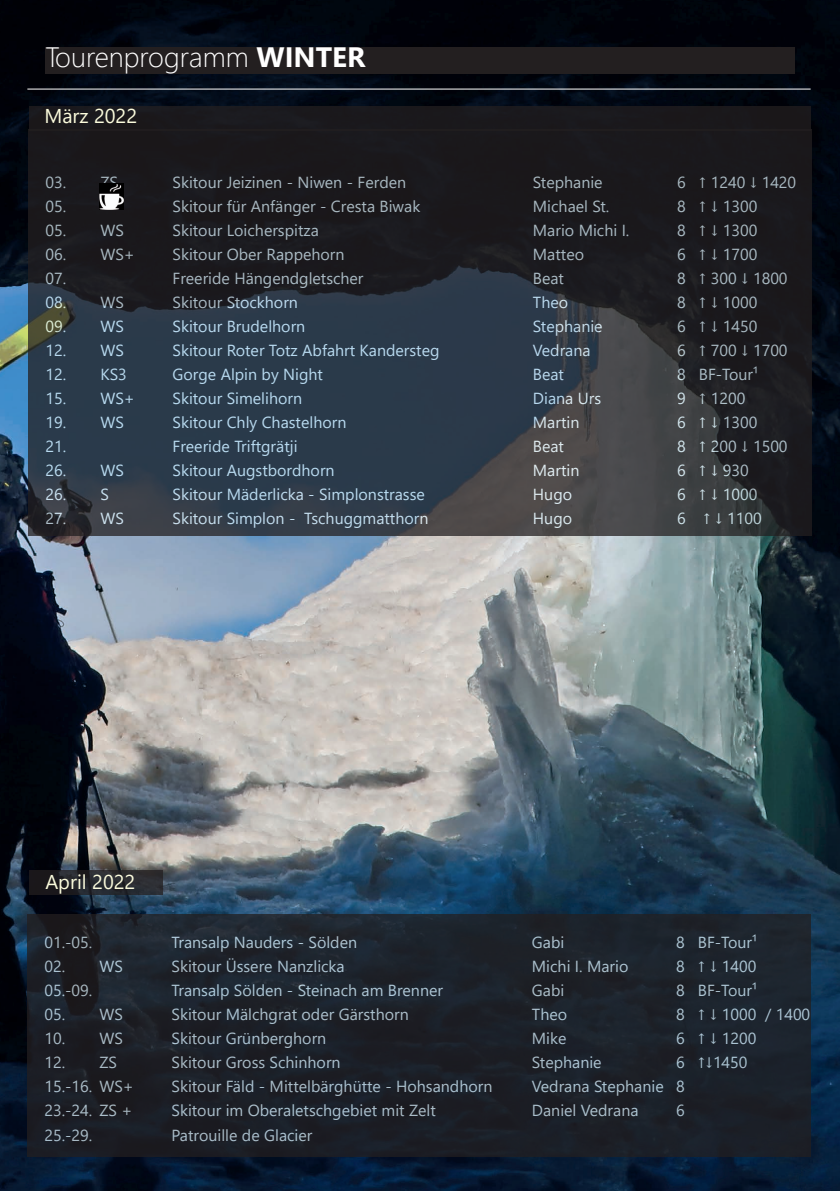
<style>
.page{position:relative;width:840px;height:1191px;background:#fff}
.page>*{position:absolute;margin:0;border:0;box-sizing:border-box;transform-origin:0 0}
.t1{font:300 28px "Segoe UI";color:#fff}
.t2{font:20px "Segoe UI";color:#fbfbdc}
.t3{font:16px "Segoe UI";color:#e1f4fc}
.s1{font-weight:700}
</style>
<div class="page">
<img style="left:0;top:0;width:839px;height:1191px">
<hr style="left:27px;top:89px;width:783px;height:1px;background:#fff">
<div style="left:45px;top:47px;width:749px;height:26px;background:#231f20"></div>
<div style="left:29px;top:106px;width:781px;height:24px;background:#1a181c"></div>
<svg style="left:28px;top:129px;width:783px;height:406px;background:#272b33"></svg>
<svg style="left:29px;top:870px;width:133px;height:25px;background:#242429"></svg>
<div style="left:27px;top:914px;width:783px;height:243px;background:#1c2028"></div>
<img style="left:99px;top:183px;width:25px;height:27px">
<p class="t1" style="left:45px;top:31px;width:321px">Tourenprogramm <span class="s1">WINTER</span></p>
<p class="t2" style="left:44px;top:97px;width:94px">März 2022</p>
<p class="t3" style="left:45px;top:167px;width:81px">03. ZS-</p>
<p class="t3" style="left:172px;top:167px;width:235px">Skitour Jeizinen - Niwen - Ferden</p>
<p class="t3" style="left:532px;top:167px;width:71px">Stephanie</p>
<p class="t3" style="left:676px;top:167px;width:121px">6 ↑ 1240 ↓ 1420</p>
<p class="t3" style="left:45px;top:191px;width:22px">05.</p>
<p class="t3" style="left:172px;top:191px;width:249px">Skitour für Anfänger - Cresta Biwak</p>
<p class="t3" style="left:532px;top:191px;width:78px">Michael St.</p>
<p class="t3" style="left:676px;top:191px;width:82px">8 ↑ ↓ 1300</p>
<p class="t3" style="left:45px;top:215px;width:80px">05. WS</p>
<p class="t3" style="left:172px;top:215px;width:148px">Skitour Loicherspitza</p>
<p class="t3" style="left:532px;top:215px;width:98px">Mario Michi I.</p>
<p class="t3" style="left:676px;top:215px;width:82px">8 ↑ ↓ 1300</p>
<p class="t3" style="left:45px;top:239px;width:91px">06. WS+</p>
<p class="t3" style="left:172px;top:239px;width:173px">Skitour Ober Rappehorn</p>
<p class="t3" style="left:532px;top:239px;width:53px">Matteo</p>
<p class="t3" style="left:676px;top:239px;width:82px">6 ↑ ↓ 1700</p>
<p class="t3" style="left:45px;top:263px;width:22px">07.</p>
<p class="t3" style="left:172px;top:263px;width:192px">Freeride Hängendgletscher</p>
<p class="t3" style="left:532px;top:263px;width:33px">Beat</p>
<p class="t3" style="left:676px;top:263px;width:112px">8 ↑ 300 ↓ 1800</p>
<p class="t3" style="left:45px;top:287px;width:80px">08. WS</p>
<p class="t3" style="left:172px;top:287px;width:127px">Skitour Stockhorn</p>
<p class="t3" style="left:532px;top:287px;width:37px">Theo</p>
<p class="t3" style="left:676px;top:287px;width:82px">8 ↑ ↓ 1000</p>
<p class="t3" style="left:45px;top:311px;width:80px">09. WS</p>
<p class="t3" style="left:172px;top:311px;width:134px">Skitour Brudelhorn</p>
<p class="t3" style="left:532px;top:311px;width:71px">Stephanie</p>
<p class="t3" style="left:676px;top:311px;width:82px">6 ↑ ↓ 1450</p>
<p class="t3" style="left:45px;top:335px;width:80px">12. WS</p>
<p class="t3" style="left:172px;top:335px;width:268px">Skitour Roter Totz Abfahrt Kandersteg</p>
<p class="t3" style="left:532px;top:335px;width:59px">Vedrana</p>
<p class="t3" style="left:676px;top:335px;width:112px">6 ↑ 700 ↓ 1700</p>
<p class="t3" style="left:45px;top:359px;width:83px">12. KS3</p>
<p class="t3" style="left:172px;top:359px;width:152px">Gorge Alpin by Night</p>
<p class="t3" style="left:532px;top:359px;width:33px">Beat</p>
<p class="t3" style="left:676px;top:359px;width:83px">8 BF-Tour¹</p>
<p class="t3" style="left:45px;top:383px;width:91px">15. WS+</p>
<p class="t3" style="left:172px;top:383px;width:131px">Skitour Simelihorn</p>
<p class="t3" style="left:532px;top:383px;width:70px">Diana Urs</p>
<p class="t3" style="left:676px;top:383px;width:70px">9 ↑ 1200</p>
<p class="t3" style="left:45px;top:407px;width:80px">19. WS</p>
<p class="t3" style="left:172px;top:407px;width:175px">Skitour Chly Chastelhorn</p>
<p class="t3" style="left:532px;top:407px;width:48px">Martin</p>
<p class="t3" style="left:676px;top:407px;width:82px">6 ↑ ↓ 1300</p>
<p class="t3" style="left:45px;top:431px;width:22px">21.</p>
<p class="t3" style="left:172px;top:431px;width:126px">Freeride Triftgrätji</p>
<p class="t3" style="left:532px;top:431px;width:33px">Beat</p>
<p class="t3" style="left:676px;top:431px;width:112px">8 ↑ 200 ↓ 1500</p>
<p class="t3" style="left:45px;top:455px;width:80px">26. WS</p>
<p class="t3" style="left:172px;top:455px;width:163px">Skitour Augstbordhorn</p>
<p class="t3" style="left:532px;top:455px;width:48px">Martin</p>
<p class="t3" style="left:676px;top:455px;width:73px">6 ↑ ↓ 930</p>
<p class="t3" style="left:45px;top:479px;width:65px">26. S</p>
<p class="t3" style="left:172px;top:479px;width:254px">Skitour Mäderlicka - Simplonstrasse</p>
<p class="t3" style="left:532px;top:479px;width:41px">Hugo</p>
<p class="t3" style="left:676px;top:479px;width:82px">6 ↑ ↓ 1000</p>
<p class="t3" style="left:45px;top:503px;width:80px">27. WS</p>
<p class="t3" style="left:172px;top:503px;width:257px">Skitour Simplon - Tschuggmatthorn</p>
<p class="t3" style="left:532px;top:503px;width:41px">Hugo</p>
<p class="t3" style="left:676px;top:503px;width:86px">6 ↑ ↓ 1100</p>
<p class="t2" style="left:45px;top:863px;width:91px">April 2022</p>
<p class="t3" style="left:44px;top:927px;width:49px">01.-05.</p>
<p class="t3" style="left:171px;top:927px;width:187px">Transalp Nauders - Sölden</p>
<p class="t3" style="left:531px;top:927px;width:34px">Gabi</p>
<p class="t3" style="left:675px;top:927px;width:83px">8 BF-Tour¹</p>
<p class="t3" style="left:44px;top:951px;width:80px">02. WS</p>
<p class="t3" style="left:171px;top:951px;width:175px">Skitour Üssere Nanzlicka</p>
<p class="t3" style="left:531px;top:951px;width:98px">Michi I. Mario</p>
<p class="t3" style="left:675px;top:951px;width:82px">8 ↑ ↓ 1400</p>
<p class="t3" style="left:44px;top:975px;width:49px">05.-09.</p>
<p class="t3" style="left:171px;top:975px;width:273px">Transalp Sölden - Steinach am Brenner</p>
<p class="t3" style="left:531px;top:975px;width:34px">Gabi</p>
<p class="t3" style="left:675px;top:975px;width:83px">8 BF-Tour¹</p>
<p class="t3" style="left:44px;top:999px;width:80px">05. WS</p>
<p class="t3" style="left:171px;top:999px;width:238px">Skitour Mälchgrat oder Gärsthorn</p>
<p class="t3" style="left:531px;top:999px;width:37px">Theo</p>
<p class="t3" style="left:675px;top:999px;width:136px">8 ↑ ↓ 1000 / 1400</p>
<p class="t3" style="left:44px;top:1023px;width:80px">10. WS</p>
<p class="t3" style="left:171px;top:1023px;width:156px">Skitour Grünberghorn</p>
<p class="t3" style="left:531px;top:1023px;width:36px">Mike</p>
<p class="t3" style="left:675px;top:1023px;width:82px">6 ↑ ↓ 1200</p>
<p class="t3" style="left:44px;top:1047px;width:74px">12. ZS</p>
<p class="t3" style="left:171px;top:1047px;width:170px">Skitour Gross Schinhorn</p>
<p class="t3" style="left:531px;top:1047px;width:71px">Stephanie</p>
<p class="t3" style="left:675px;top:1047px;width:73px">6 ↑↓1450</p>
<p class="t3" style="left:44px;top:1071px;width:91px">15.-16. WS+</p>
<p class="t3" style="left:171px;top:1071px;width:322px">Skitour Fäld - Mittelbärghütte - Hohsandhorn</p>
<p class="t3" style="left:531px;top:1071px;width:154px">Vedrana Stephanie 8</p>
<p class="t3" style="left:44px;top:1095px;width:89px">23.-24. ZS +</p>
<p class="t3" style="left:171px;top:1095px;width:266px">Skitour im Oberaletschgebiet mit Zelt</p>
<p class="t3" style="left:531px;top:1095px;width:108px">Daniel Vedrana</p>
<p class="t3" style="left:675px;top:1095px;width:10px">6</p>
<p class="t3" style="left:44px;top:1119px;width:49px">25.-29.</p>
<p class="t3" style="left:171px;top:1119px;width:142px">Patrouille de Glacier</p>
</div>
